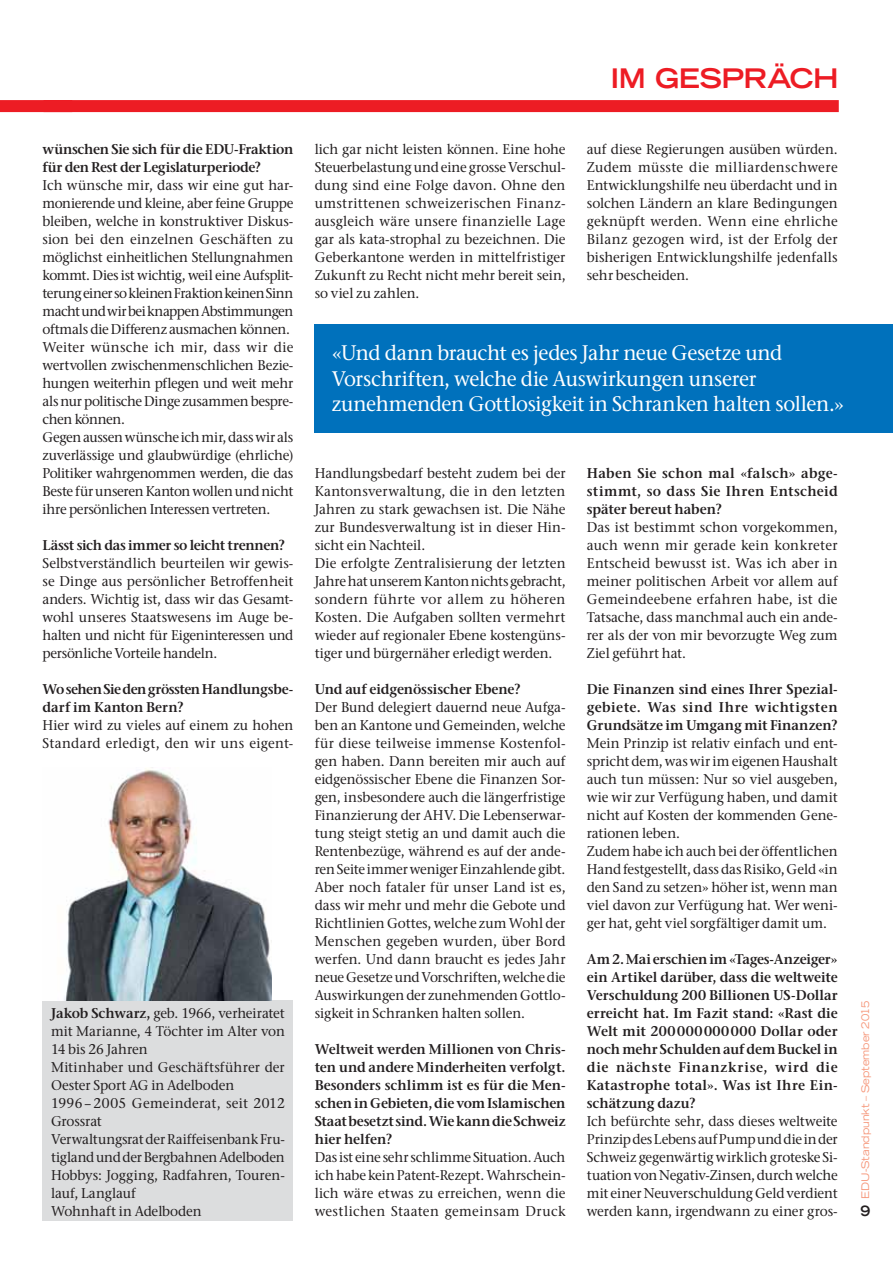
<style>
.page{position:relative;width:893px;height:1263px;background:#fff}
.page>*{position:absolute;margin:0;border:0;box-sizing:border-box;transform-origin:0 0}
.t1{font:700 expanded 27px "Trade Gothic LT Std";letter-spacing:-.02em;color:#ed1c24}
.t2{font:500 21px/25.5px "Stone Ser ITC Std";letter-spacing:-.01em;color:#fff;scale:.96 1}
.t3{font:700 expanded 14.25px "Trade Gothic LT Std";color:#231f20;scale:.96 1}
.t4{font:500 14.1px/18px "Stone Ser ITC Std";letter-spacing:-.01em;color:#231f20;text-align:justify;scale:.96 1}
.t5{font:600 14.1px/18px "Stone Ser ITC Std";letter-spacing:-.005em;color:#231f20;text-align:justify;scale:.96 1}
.t6{font:600 14.1px/18px "Stone Ser ITC Std";letter-spacing:-.025em;color:#231f20;scale:.96 1}
.t7{font:500 14.1px/18px "Stone Ser ITC Std";letter-spacing:.015em;color:#231f20;scale:.96 1}
.t8{font:expanded 10.5px "Trade Gothic LT Std";letter-spacing:-.005em;color:#f69679;scale:.96 1}
.s1{font-weight:600}
</style>
<div class="page">
<div style="left:0;top:100px;width:72px;height:12px;background:#ed1c24"></div>
<div style="left:44px;top:100px;width:795px;height:12px;background:#ed1c24"></div>
<div style="left:43px;top:1000px;width:250px;height:221px;background:#dcddde"></div>
<img style="left:64px;top:767px;width:207px;height:233px">
<div style="left:315px;top:324px;width:578px;height:108px;background:#0071bc"></div>
<h1 class="t1" style="left:610px;top:65px;width:230px">IM GESPRÄCH</h1>
<p class="t6" style="left:43px;top:142px;width:263px">wünschen Sie sich für die EDU-Fraktion für den Rest der Legislaturperiode?</p>
<p class="t4" style="left:43px;top:178px;width:263px;text-align:left">Ich wünsche mir, dass wir eine gut har&shy;monierende und kleine, aber feine Gruppe bleiben, welche in konstruktiver Diskus&shy;sion bei den einzelnen Geschäften zu möglichst einheitlichen Stellungnahmen kommt. Dies ist wichtig, weil eine Aufsplit&shy;terung einer so kleinen Fraktion keinen Sinn macht und wir bei knappen Abstimmungen oftmals die Differenz ausmachen können.<br>Weiter wünsche ich mir, dass wir die wertvollen zwischenmenschlichen Bezie&shy;hungen weiterhin pflegen und weit mehr als nur politische Dinge zusammen bespre&shy;chen können.<br>Gegen aussen wünsche ich mir, dass wir als zuverlässige und glaubwürdige (ehrliche)<br>Politiker wahrgenommen werden, die das Beste für unseren Kanton wollen und nicht ihre persönlichen Interessen vertreten.</p>
<p class="t6" style="left:43px;top:538px;width:254px">Lässt sich das immer so leicht trennen?</p>
<p class="t4" style="left:43px;top:556px;width:263px">Selbstverständlich beurteilen wir gewis&shy;se Dinge aus persönlicher Betroffenheit anders. Wichtig ist, dass wir das Gesamt&shy;wohl unseres Staatswesens im Auge be&shy;halten und nicht für Eigeninteressen und persönliche Vorteile handeln.</p>
<p class="t5" style="left:43px;top:682px;width:263px">Wo sehen Sie den grössten Handlungsbe&shy;darf im Kanton Bern?</p>
<p class="t7" style="left:43px;top:718px;width:263px">Hier wird zu vieles auf einem zu hohen<br>Standard erledigt, den wir uns eigent-</p>
<p class="t4" style="left:51px;top:1006px;width:245px;text-align:left"><span class="s1">Jakob Schwarz,</span> geb. 1966, verheiratet mit Marianne, 4 Töchter im Alter von<br>14 bis 26 Jahren<br>Mitinhaber und Geschäftsführer der<br>Oester Sport AG in Adelboden<br>1996 – 2005 Gemeinderat, seit 2012<br>Grossrat<br>Verwaltungsrat der Raiffeisenbank Fru&shy;tigland und der Bergbahnen Adelboden<br>Hobbys: Jogging, Radfahren, Touren&shy;lauf, Langlauf<br>Wohnhaft in Adelboden</p>
<p class="t4" style="left:315px;top:142px;width:263px">lich gar nicht leisten können. Eine hohe Steuerbelastung und eine grosse Verschul&shy;dung sind eine Folge davon. Ohne den umstrittenen schweizerischen Finanz&shy;ausgleich wäre unsere finanzielle Lage gar als kata-strophal zu bezeichnen. Die Geberkantone werden in mittelfristiger Zukunft zu Recht nicht mehr bereit sein, so viel zu zahlen.</p>
<p class="t4" style="left:587px;top:142px;width:263px">auf diese Regierungen ausüben würden.<br>Zudem müsste die milliardenschwere Entwicklungshilfe neu überdacht und in solchen Ländern an klare Bedingungen geknüpft werden. Wenn eine ehrliche Bilanz gezogen wird, ist der Erfolg der bisherigen Entwicklungshilfe jedenfalls sehr bescheiden.</p>
<h2 class="t2" style="left:332px;top:343px;width:535px">«Und dann braucht es jedes Jahr neue Gesetze und<br>Vorschriften, welche die Auswirkungen unserer zunehmenden Gottlosigkeit in Schranken halten sollen.»</h2>
<p class="t4" style="left:315px;top:466px;width:263px;text-align:left">Handlungsbedarf besteht zudem bei der Kantonsverwaltung, die in den letzten Jahren zu stark gewachsen ist. Die Nähe zur Bundesverwaltung ist in dieser Hin&shy;sicht ein Nachteil.<br>Die erfolgte Zentralisierung der letzten Jahre hat unserem Kanton nichts gebracht, sondern führte vor allem zu höheren Kosten. Die Aufgaben sollten vermehrt wieder auf regionaler Ebene kostengüns&shy;tiger und bürgernäher erledigt werden.</p>
<p class="t5" style="left:315px;top:682px;width:216px">Und auf eidgenössischer Ebene?</p>
<p class="t4" style="left:315px;top:700px;width:263px">Der Bund delegiert dauernd neue Aufga&shy;ben an Kantone und Gemeinden, welche für diese teilweise immense Kostenfol&shy;gen haben. Dann bereiten mir auch auf eidgenössischer Ebene die Finanzen Sor&shy;gen, insbesondere auch die längerfristige Finanzierung der AHV. Die Lebenserwar&shy;tung steigt stetig an und damit auch die Rentenbezüge, während es auf der ande&shy;ren Seite immer weniger Einzahlende gibt.<br>Aber noch fataler für unser Land ist es, dass wir mehr und mehr die Gebote und Richtlinien Gottes, welche zum Wohl der Menschen gegeben wurden, über Bord werfen. Und dann braucht es jedes Jahr neue Gesetze und Vorschriften, welche die Auswirkungen der zunehmenden Gottlo&shy;sigkeit in Schranken halten sollen.</p>
<p class="t5" style="left:315px;top:1042px;width:263px">Weltweit werden Millionen von Chris&shy;ten und andere Minderheiten verfolgt.<br>Besonders schlimm ist es für die Men&shy;schen in Gebieten, die vom Islamischen Staat besetzt sind. Wie kann die Schweiz hier helfen?</p>
<p class="t4" style="left:315px;top:1150px;width:263px">Das ist eine sehr schlimme Situation. Auch ich habe kein Patent-Rezept. Wahrschein&shy;lich wäre etwas zu erreichen, wenn die westlichen Staaten gemeinsam Druck</p>
<p class="t5" style="left:587px;top:466px;width:263px">Haben Sie schon mal «falsch» abge&shy;stimmt, so dass Sie Ihren Entscheid später bereut haben?</p>
<p class="t4" style="left:587px;top:520px;width:263px">Das ist bestimmt schon vorgekommen, auch wenn mir gerade kein konkreter Entscheid bewusst ist. Was ich aber in meiner politischen Arbeit vor allem auf Gemeindeebene erfahren habe, ist die Tatsache, dass manchmal auch ein ande&shy;rer als der von mir bevorzugte Weg zum Ziel geführt hat.</p>
<p class="t5" style="left:587px;top:682px;width:263px">Die Finanzen sind eines Ihrer Spezial&shy;gebiete. Was sind Ihre wichtigsten Grundsätze im Umgang mit Finanzen?</p>
<p class="t4" style="left:587px;top:736px;width:263px;text-align:left">Mein Prinzip ist relativ einfach und ent&shy;spricht dem, was wir im eigenen Haushalt auch tun müssen: Nur so viel ausgeben, wie wir zur Verfügung haben, und damit nicht auf Kosten der kommenden Gene&shy;rationen leben.<br>Zudem habe ich auch bei der öffentlichen Hand festgestellt, dass das Risiko, Geld «in den Sand zu setzen» höher ist, wenn man viel davon zur Verfügung hat. Wer weni&shy;ger hat, geht viel sorgfältiger damit um.</p>
<p class="t5" style="left:587px;top:952px;width:263px">Am 2. Mai erschien im «Tages-Anzeiger» ein Artikel darüber, dass die weltweite Verschuldung 200 Billionen US-Dollar erreicht hat. Im Fazit stand: «Rast die Welt mit 200 000 000 000 Dollar oder noch mehr Schulden auf dem Buckel in die nächste Finanzkrise, wird die Katastrophe total». Was ist Ihre Ein&shy;schätzung dazu?</p>
<p class="t4" style="left:587px;top:1114px;width:263px">Ich befürchte sehr, dass dieses weltweite Prinzip des Lebens auf Pump und die in der Schweiz gegenwärtig wirklich groteske Si&shy;tuation von Negativ-Zinsen, durch welche mit einer Neuverschuldung Geld verdient werden kann, irgendwann zu einer gros-</p>
<p class="t8" style="left:860px;top:1199px;width:208px;rotate:-90deg">EDU-Standpunkt – September 2015</p>
<p class="t3" style="left:860px;top:1204px;width:12px">9</p>
</div>
